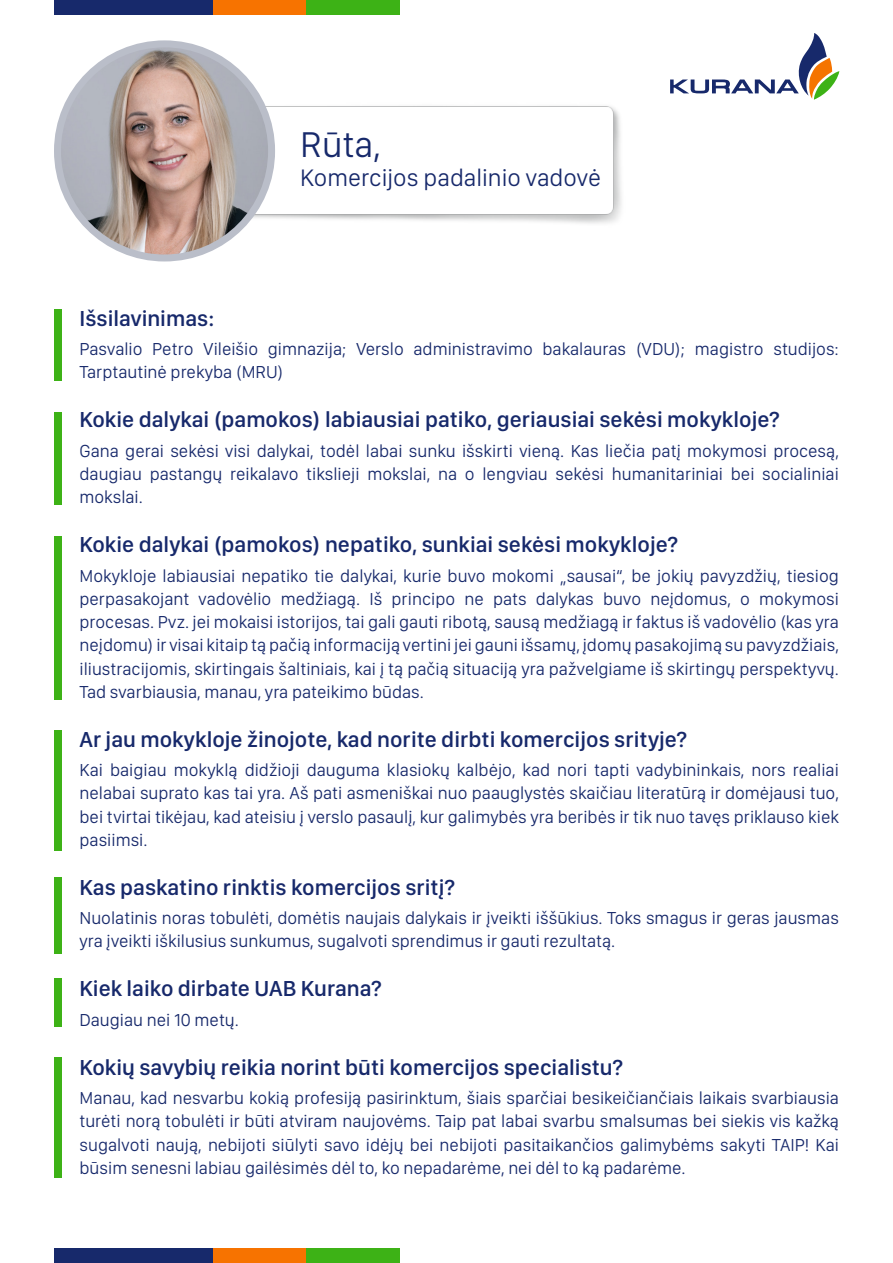
<style>
.page{position:relative;width:893px;height:1263px;background:#fff}
.page>*{position:absolute;margin:0;border:0;box-sizing:border-box;transform-origin:0 0}
.t1{font:300 37.2px "SF Compact Display";color:#17296b}
.t2{font:300 24.75px "SF Compact Display";color:#17296b}
.t3{font:500 22.5px "SF Compact Display";color:#17296b}
.t4{font:300 18px/23.2px "SF Compact Display";color:#17296b;text-align:justify}
</style>
<div class="page">
<img style="left:241px;top:102px;width:381px;height:125px">
<svg style="left:670px;top:33px;width:169px;height:67px"></svg>
<div style="left:54px;top:0;width:159px;height:14px;background:#17296b"></div>
<div style="left:213px;top:0;width:93px;height:14px;background:#f77300"></div>
<div style="left:306px;top:0;width:94px;height:14px;background:#3db216"></div>
<img style="left:57px;top:44px;width:215px;height:214px;border-radius:107px">
<div style="left:54px;top:40px;width:221px;height:221px;border:7px solid #babec9;border-radius:50%"></div>
<div style="left:54px;top:309px;width:8px;height:72px;background:#3db216"></div>
<div style="left:54px;top:412px;width:8px;height:93px;background:#3db216"></div>
<div style="left:54px;top:536px;width:8px;height:163px;background:#3db216"></div>
<div style="left:54px;top:730px;width:8px;height:121px;background:#3db216"></div>
<div style="left:54px;top:877px;width:8px;height:77px;background:#3db216"></div>
<div style="left:54px;top:1249px;width:159px;height:14px;background:#17296b"></div>
<div style="left:213px;top:1249px;width:93px;height:14px;background:#f77300"></div>
<div style="left:306px;top:1249px;width:94px;height:14px;background:#3db216"></div>
<div style="left:54px;top:978px;width:8px;height:49px;background:#3db216"></div>
<div style="left:54px;top:1057px;width:8px;height:121px;background:#3db216"></div>
<p class="t1" style="left:300px;top:120px;width:82px">Rūta,</p>
<p class="t2" style="left:300px;top:161px;width:302px">Komercijos padalinio vadovė</p>
<p class="t3" style="left:80px;top:303px;width:136px">Išsilavinimas:</p>
<p class="t4" style="left:80px;top:337px;width:761px">Pasvalio Petro Vileišio gimnazija; Verslo administravimo bakalauras (VDU); magistro studijos:<br>Tarptautinė prekyba (MRU)</p>
<p class="t3" style="left:80px;top:404px;width:701px">Kokie dalykai (pamokos) labiausiai patiko, geriausiai sekėsi mokykloje?</p>
<p class="t4" style="left:80px;top:438px;width:761px">Gana gerai sekėsi visi dalykai, todėl labai sunku išskirti vieną. Kas liečia patį mokymosi procesą, daugiau pastangų reikalavo tikslieji mokslai, na o lengviau sekėsi humanitariniai bei socialiniai mokslai.</p>
<p class="t3" style="left:80px;top:529px;width:600px">Kokie dalykai (pamokos) nepatiko, sunkiai sekėsi mokykloje?</p>
<p class="t4" style="left:80px;top:563px;width:761px">Mokykloje labiausiai nepatiko tie dalykai, kurie buvo mokomi „sausai“, be jokių pavyzdžių, tiesiog perpasakojant vadovėlio medžiagą. Iš principo ne pats dalykas buvo neįdomus, o mokymosi procesas. Pvz. jei mokaisi istorijos, tai gali gauti ribotą, sausą medžiagą ir faktus iš vadovėlio (kas yra neįdomu) ir visai kitaip tą pačią informaciją vertini jei gauni išsamų, įdomų pasakojimą su pavyzdžiais, iliustracijomis, skirtingais šaltiniais, kai į tą pačią situaciją yra pažvelgiame iš skirtingų perspektyvų.<br>Tad svarbiausia, manau, yra pateikimo būdas.</p>
<p class="t3" style="left:80px;top:723px;width:609px">Ar jau mokykloje žinojote, kad norite dirbti komercijos srityje?</p>
<p class="t4" style="left:80px;top:757px;width:761px">Kai baigiau mokyklą didžioji dauguma klasiokų kalbėjo, kad nori tapti vadybininkais, nors realiai nelabai suprato kas tai yra. Aš pati asmeniškai nuo paauglystės skaičiau literatūrą ir domėjausi tuo, bei tvirtai tikėjau, kad ateisiu į verslo pasaulį, kur galimybės yra beribės ir tik nuo tavęs priklauso kiek pasiimsi.</p>
<p class="t3" style="left:80px;top:872px;width:377px">Kas paskatino rinktis komercijos sritį?</p>
<p class="t4" style="left:80px;top:906px;width:761px">Nuolatinis noras tobulėti, domėtis naujais dalykais ir įveikti iššūkius. Toks smagus ir geras jausmas yra įveikti iškilusius sunkumus, sugalvoti sprendimus ir gauti rezultatą.</p>
<p class="t3" style="left:80px;top:973px;width:304px">Kiek laiko dirbate UAB Kurana?</p>
<p class="t4" style="left:80px;top:1007px;width:161px">Daugiau nei 10 metų.</p>
<p class="t3" style="left:80px;top:1051px;width:545px">Kokių savybių reikia norint būti komercijos specialistu?</p>
<p class="t4" style="left:80px;top:1085px;width:761px">Manau, kad nesvarbu kokią profesiją pasirinktum, šiais sparčiai besikeičiančiais laikais svarbiausia turėti norą tobulėti ir būti atviram naujovėms. Taip pat labai svarbu smalsumas bei siekis vis kažką sugalvoti naują, nebijoti siūlyti savo idėjų bei nebijoti pasitaikančios galimybėms sakyti TAIP! Kai būsim senesni labiau gailėsimės dėl to, ko nepadarėme, nei dėl to ką padarėme.</p>
</div>
